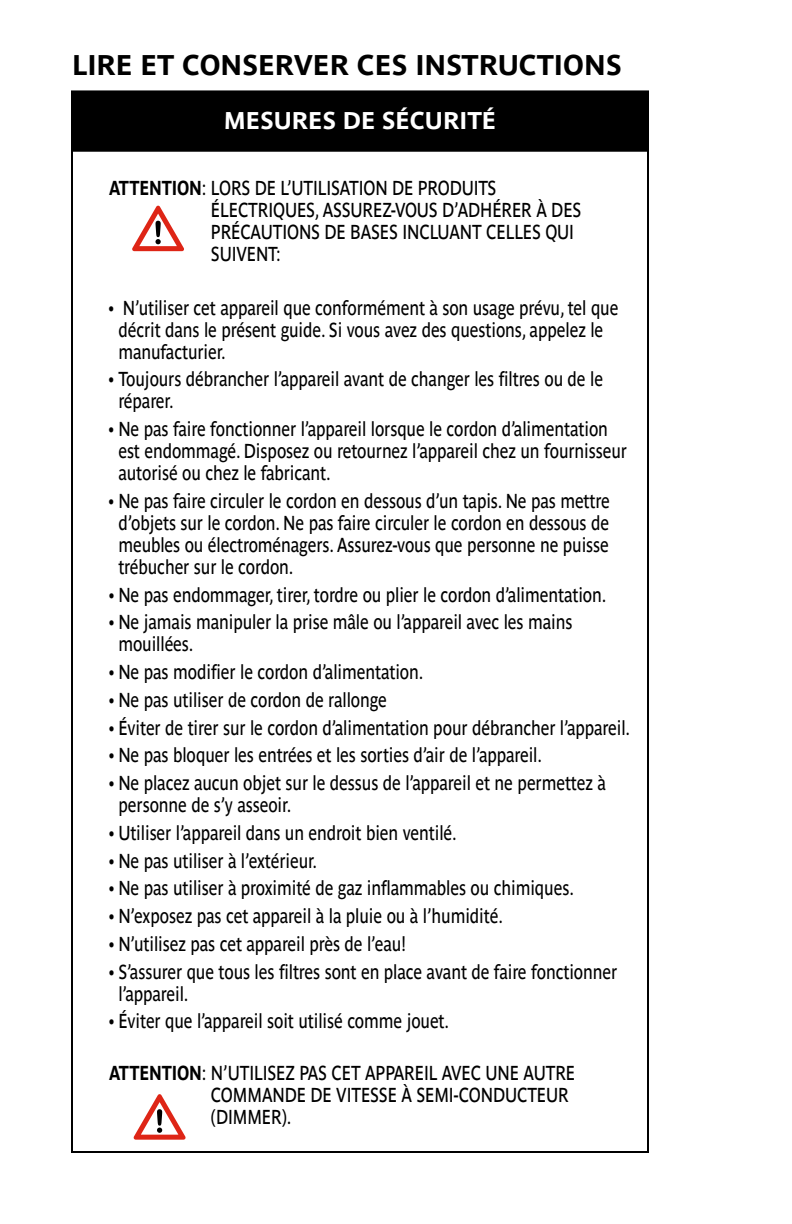
<style>
.page{position:relative;width:792px;height:1224px;background:#fff}
.page>*{position:absolute;margin:0;border:0;box-sizing:border-box;transform-origin:0 0}
.t1{font:700 28.2px "Parisine Std";color:#000}
.t2{font:700 24px "Parisine Std";color:#fff}
.t3{font:20px/22px "Parisine Std";letter-spacing:-.005em;color:#000;scale:.83 1}
.s1{font-weight:700}
</style>
<div class="page">
<div style="left:72px;top:91px;width:576px;height:60px;background:#000"></div>
<div style="left:71px;top:90px;width:578px;height:62px;border:2px solid #000"></div>
<svg style="left:132px;top:205px;width:52px;height:47px"></svg>
<svg style="left:133px;top:1094px;width:53px;height:46px"></svg>
<h1 class="t1" style="left:72px;top:49px;width:551px">LIRE ET CONSERVER CES INSTRUCTIONS</h1>
<p class="t2" style="left:224px;top:107px;width:274px">MESURES DE SÉCURITÉ</p>
<p class="t3" style="left:211px;top:177px;width:448px;text-indent:-102px"><span class="s1">ATTENTION</span>: LORS DE L’UTILISATION DE PRODUITS ÉLECTRIQUES, ASSUREZ-VOUS D’ADHÉRER À DES PRÉCAUTIONS DE BASES INCLUANT CELLES QUI SUIVENT:</p>
<p class="t3" style="left:118px;top:296px;width:604px;text-indent:-9px">• N’utiliser cet appareil que conformément à son usage prévu, tel que décrit dans le présent guide. Si vous avez des questions, appelez le manufacturier.</p>
<p class="t3" style="left:118px;top:368px;width:586px;text-indent:-9px">• Toujours débrancher l’appareil avant de changer les filtres ou de le réparer.</p>
<p class="t3" style="left:118px;top:418px;width:614px;text-indent:-9px">• Ne pas faire fonctionner l’appareil lorsque le cordon d’alimentation est endommagé. Disposez ou retournez l’appareil chez un fournisseur autorisé ou chez le fabricant.</p>
<p class="t3" style="left:118px;top:490px;width:594px;text-align:justify;text-indent:-9px">• Ne pas faire circuler le cordon en dessous d’un tapis. Ne pas mettre d’objets sur le cordon. Ne pas faire circuler le cordon en dessous de meubles ou électroménagers. Assurez-vous que personne ne puisse trébucher sur le cordon.</p>
<p class="t3" style="left:109px;top:583px;width:601px">• Ne pas endommager, tirer, tordre ou plier le cordon d’alimentation.</p>
<p class="t3" style="left:118px;top:611px;width:549px;text-indent:-9px">• Ne jamais manipuler la prise mâle ou l’appareil avec les mains mouillées.</p>
<p class="t3" style="left:109px;top:661px;width:380px">• Ne pas modifier le cordon d’alimentation.</p>
<p class="t3" style="left:109px;top:689px;width:336px">• Ne pas utiliser de cordon de rallonge</p>
<p class="t3" style="left:109px;top:717px;width:629px">• Éviter de tirer sur le cordon d’alimentation pour débrancher l’appareil.</p>
<p class="t3" style="left:109px;top:744px;width:523px">• Ne pas bloquer les entrées et les sorties d’air de l’appareil.</p>
<p class="t3" style="left:118px;top:772px;width:589px;text-indent:-9px">• Ne placez aucun objet sur le dessus de l’appareil et ne permettez à personne de s’y asseoir.</p>
<p class="t3" style="left:109px;top:822px;width:421px">• Utiliser l’appareil dans un endroit bien ventilé.</p>
<p class="t3" style="left:109px;top:850px;width:252px">• Ne pas utiliser à l’extérieur.</p>
<p class="t3" style="left:109px;top:877px;width:562px">• Ne pas utiliser à proximité de gaz inflammables ou chimiques.</p>
<p class="t3" style="left:109px;top:905px;width:476px">• N’exposez pas cet appareil à la pluie ou à l’humidité.</p>
<p class="t3" style="left:109px;top:933px;width:359px">• N’utilisez pas cet appareil près de l’eau!</p>
<p class="t3" style="left:118px;top:961px;width:603px;text-indent:-9px">• S’assurer que tous les filtres sont en place avant de faire fonctionner l’appareil.</p>
<p class="t3" style="left:109px;top:1010px;width:411px">• Éviter que l’appareil soit utilisé comme jouet.</p>
<p class="t3" style="left:211px;top:1062px;width:440px;text-indent:-102px"><span class="s1">ATTENTION</span>: N’UTILISEZ PAS CET APPAREIL AVEC UNE AUTRE<br>COMMANDE DE VITESSE À SEMI-CONDUCTEUR (DIMMER).</p>
</div>
